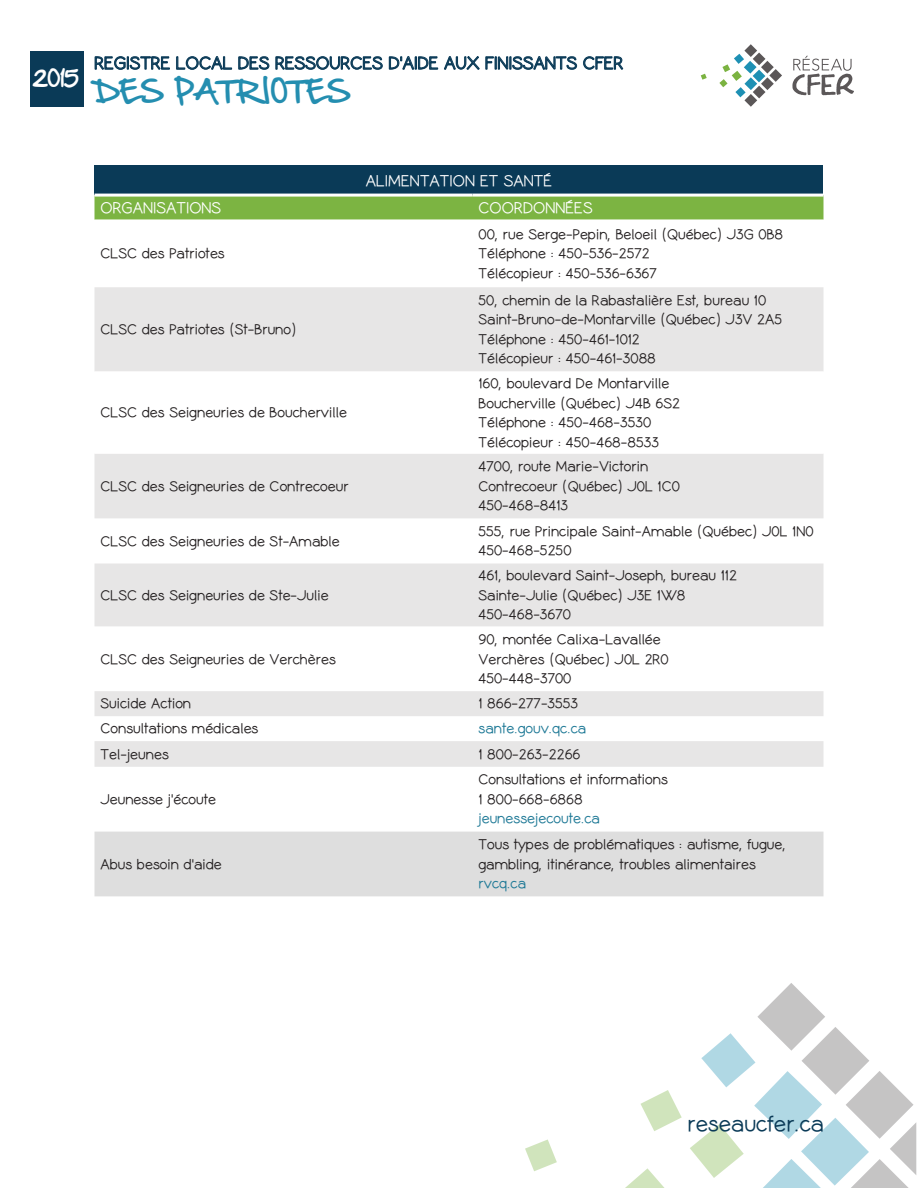
<style>
.page{position:relative;width:918px;height:1188px;background:#fff}
.page>*{position:absolute;margin:0;border:0;box-sizing:border-box;transform-origin:0 0}
.t1{font:27px "Hand Of Sean";letter-spacing:.05em;color:#248eb0}
.t2{font:700 21px "Coamei";color:#0a3a57}
.t3{font:19.5px "Hand Of Sean";color:#fff}
.t4{font:700 16.5px "Coamei";color:#0a3a57}
.t5{font:700 15px "Coamei";color:#fff}
.Texte_tableau_2_lign{font:700 13.5px/19.5px "Coamei";color:#231f20}
.Texte_tableau_2_lign-2{font:700 13.5px "Coamei";color:#1e7996}
.s1{color:#1e7996}
</style>
<div class="page">
<svg style="left:701px;top:74px;width:6px;height:6px"></svg>
<svg style="left:719px;top:44px;width:63px;height:63px"></svg>
<svg style="left:792px;top:56px;width:62px;height:39px"></svg>
<svg style="left:640px;top:1090px;width:42px;height:41px"></svg>
<svg style="left:690px;top:983px;width:226px;height:205px"></svg>
<svg style="left:525px;top:1139px;width:32px;height:32px"></svg>
<svg style="left:625px;top:1168px;width:40px;height:20px"></svg>
<svg style="left:94px;top:56px;width:76px;height:14px"></svg>
<svg style="left:176px;top:56px;width:56px;height:14px"></svg>
<svg style="left:238px;top:56px;width:145px;height:14px"></svg>
<svg style="left:389px;top:56px;width:188px;height:14px"></svg>
<svg style="left:583px;top:56px;width:41px;height:14px"></svg>
<div style="left:30px;top:51px;width:54px;height:56px;background:#0a3a57"></div>
<div style="left:94px;top:166px;width:730px;height:29px;background:#0a3a57"></div>
<div style="left:94px;top:197px;width:730px;height:23px;background:#7cb442"></div>
<svg style="left:94px;top:287px;width:730px;height:480px;fill:#e7e6e6"></svg>
<svg style="left:94px;top:372px;width:730px;height:82px"></svg>
<div style="left:94px;top:832px;width:730px;height:64px;background:#dedede"></div>
<hr style="left:94px;top:194px;width:378px;height:3px;background:#fff">
<hr style="left:472px;top:194px;width:352px;height:3px;background:#fff">
<p class="t3" style="left:33px;top:62px;width:47px">2015</p>
<p class="t4" style="left:94px;top:54px;width:530px">REGISTRE LOCAL DES RESSOURCES D’AIDE AUX FINISSANTS CFER</p>
<p class="t1" style="left:94px;top:67px;width:258px">DES PATRIOTES</p>
<p class="t5" style="left:366px;top:172px;width:188px">ALIMENTATION ET SANTÉ</p>
<p class="t5" style="left:100px;top:199px;width:122px">ORGANISATIONS</p>
<p class="t5" style="left:478px;top:199px;width:116px">COORDONNÉES</p>
<p class="Texte_tableau_2_lign" style="left:100px;top:245px;width:126px">CLSC des Patriotes</p>
<p class="Texte_tableau_2_lign" style="left:478px;top:225px;width:306px">00, rue Serge-Pepin, Beloeil (Québec) J3G 0B8<br>Téléphone : 450-536-2572<br>Télécopieur : 450-536-6367</p>
<p class="Texte_tableau_2_lign" style="left:100px;top:320px;width:198px">CLSC des Patriotes (St-Bruno)</p>
<p class="Texte_tableau_2_lign" style="left:100px;top:404px;width:248px">CLSC des Seigneuries de Boucherville</p>
<p class="Texte_tableau_2_lign" style="left:100px;top:477px;width:250px">CLSC des Seigneuries de Contrecoeur</p>
<p class="Texte_tableau_2_lign" style="left:478px;top:291px;width:305px">50, chemin de la Rabastalière Est, bureau 10<br>Saint-Bruno-de-Montarville (Québec) J3V 2A5<br>Téléphone : 450-461-1012<br>Télécopieur : 450-461-3088</p>
<p class="Texte_tableau_2_lign" style="left:478px;top:374px;width:203px">160, boulevard De Montarville<br>Boucherville (Québec) J4B 6S2<br>Téléphone : 450-468-3530<br>Télécopieur : 450-468-8533</p>
<p class="Texte_tableau_2_lign" style="left:478px;top:458px;width:203px">4700, route Marie-Victorin<br>Contrecoeur (Québec) J0L 1C0<br>450-468-8413</p>
<p class="Texte_tableau_2_lign" style="left:100px;top:532px;width:241px">CLSC des Seigneuries de St-Amable</p>
<p class="Texte_tableau_2_lign" style="left:478px;top:522px;width:337px">555, rue Principale Saint-Amable (Québec) J0L 1N0<br>450-468-5250</p>
<p class="Texte_tableau_2_lign" style="left:100px;top:586px;width:230px">CLSC des Seigneuries de Ste-Julie</p>
<p class="Texte_tableau_2_lign" style="left:478px;top:566px;width:260px">461, boulevard Saint-Joseph, bureau 112<br>Sainte-Julie (Québec) J3E 1W8<br>450-468-3670</p>
<p class="Texte_tableau_2_lign" style="left:100px;top:650px;width:237px">CLSC des Seigneuries de Verchères</p>
<p class="Texte_tableau_2_lign" style="left:478px;top:630px;width:192px">90, montée Calixa-Lavallée<br>Verchères (Québec) J0L 2R0<br>450-448-3700</p>
<p class="Texte_tableau_2_lign" style="left:100px;top:695px;width:92px">Suicide Action</p>
<p class="Texte_tableau_2_lign" style="left:478px;top:695px;width:101px">1 866-277-3553</p>
<p class="Texte_tableau_2_lign" style="left:100px;top:720px;width:159px">Consultations médicales</p>
<p class="Texte_tableau_2_lign-2" style="left:478px;top:722px;width:109px">sante.gouv.qc.ca</p>
<p class="Texte_tableau_2_lign" style="left:100px;top:745px;width:70px">Tel-jeunes</p>
<p class="Texte_tableau_2_lign" style="left:478px;top:745px;width:103px">1 800-263-2266</p>
<p class="Texte_tableau_2_lign" style="left:100px;top:790px;width:117px">Jeunesse j’écoute</p>
<p class="Texte_tableau_2_lign" style="left:478px;top:771px;width:191px">Consultations et informations<br>1 800-668-6868 <span class="s1">jeunessejecoute.ca</span></p>
<p class="Texte_tableau_2_lign" style="left:100px;top:855px;width:123px">Abus besoin d’aide</p>
<p class="Texte_tableau_2_lign" style="left:478px;top:836px;width:309px">Tous types de problématiques : autisme, fugue, gambling, itinérance, troubles alimentaires <span class="s1">rvcq.ca</span></p>
<p class="t2" style="left:687px;top:1113px;width:138px">reseaucfer.ca</p>
</div>
